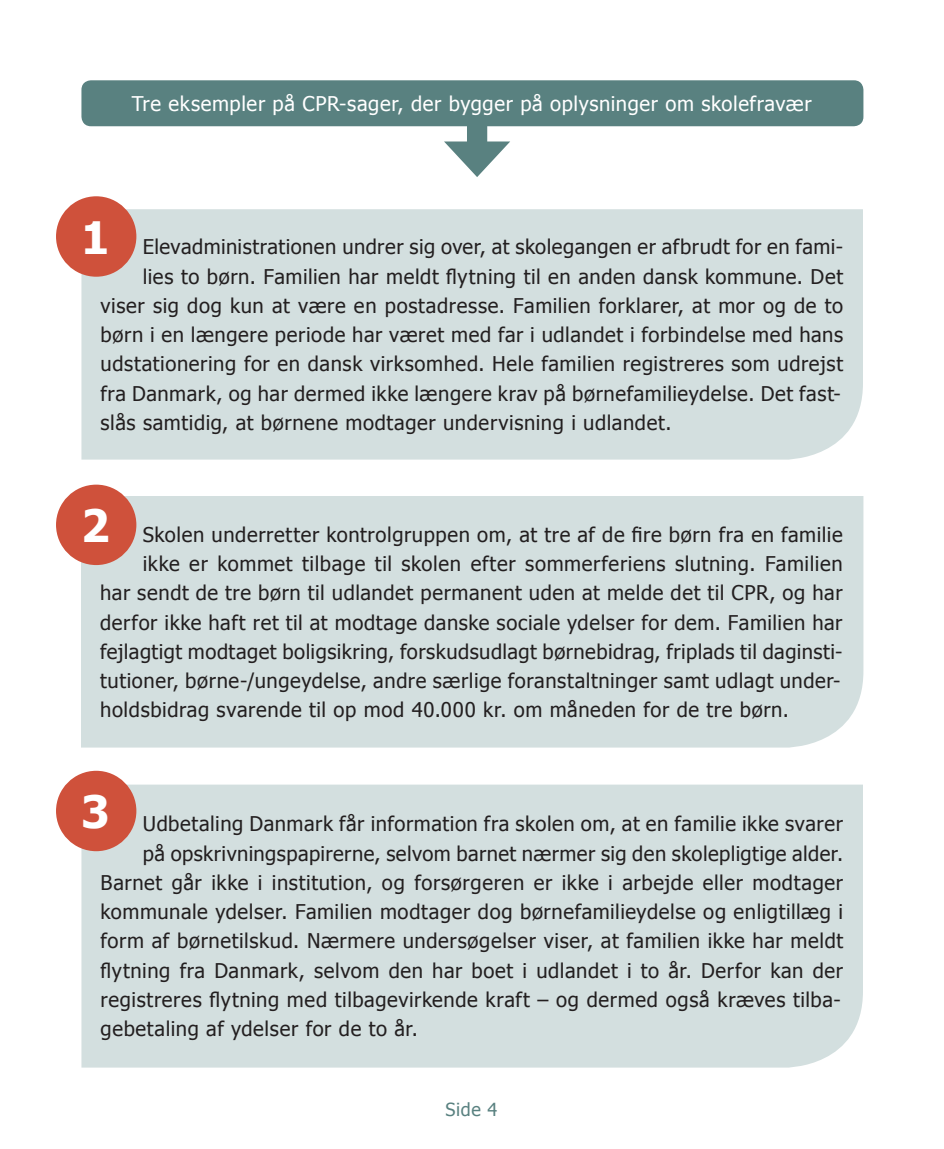
<style>
.page{position:relative;width:944px;height:1149px;background:#fff}
.page>*{position:absolute;margin:0;border:0;box-sizing:border-box;transform-origin:0 0}
.t1{font:700 44.55px "Tahoma";color:#fff}
.Brødtekst{font:20.25px "Tahoma";letter-spacing:.03em;color:#231f20}
.Brødtekst-2{font:20.25px "Tahoma";letter-spacing:.03em;color:#fff}
.t2{font:18px "Tahoma";color:#598180}
</style>
<div class="page">
<div style="left:81px;top:496px;width:782px;height:251px;background:#d3dfdf"></div>
<div style="left:56px;top:484px;width:80px;height:81px;background:#cf513b;border-radius:50%"></div>
<div style="left:81px;top:209px;width:782px;height:250px;background:#d3dfdf"></div>
<div style="left:56px;top:196px;width:80px;height:80px;background:#cf513b;border-radius:50%"></div>
<div style="left:81px;top:784px;width:782px;height:283px;background:#d3dfdf"></div>
<div style="left:56px;top:770px;width:80px;height:80px;background:#cf513b;border-radius:50%"></div>
<div style="left:467px;top:86px;width:20px;height:69px;background:#598180"></div>
<svg style="left:444px;top:141px;width:66px;height:36px"></svg>
<div style="left:81px;top:80px;width:782px;height:46px;background:#598180;border-radius:10px"></div>
<p class="Brødtekst-2" style="left:132px;top:90px;width:681px">Tre eksempler på CPR-sager, der bygger på oplysninger om skolefravær</p>
<h2 class="t1" style="left:81px;top:206px;width:30px">1</h2>
<p class="Brødtekst" style="left:143px;top:233px;width:702px">Elevadministrationen undrer sig over, at skolegangen er afbrudt for en fami-</p>
<p class="Brødtekst" style="left:143px;top:262px;width:702px">lies to børn. Familien har meldt flytning til en anden dansk kommune. Det</p>
<p class="Brødtekst" style="left:101px;top:292px;width:744px">viser sig dog kun at være en postadresse. Familien forklarer, at mor og de to</p>
<p class="Brødtekst" style="left:101px;top:321px;width:744px">børn i en længere periode har været med far i udlandet i forbindelse med hans</p>
<p class="Brødtekst" style="left:101px;top:350px;width:744px">udstationering for en dansk virksomhed. Hele familien registreres som udrejst</p>
<p class="Brødtekst" style="left:101px;top:379px;width:742px">fra Danmark, og har dermed ikke længere krav på børnefamilieydelse. Det fast-</p>
<p class="Brødtekst" style="left:101px;top:409px;width:573px">slås samtidig, at børnene modtager undervisning i udlandet.</p>
<h2 class="t1" style="left:81px;top:494px;width:30px">2</h2>
<p class="Brødtekst" style="left:143px;top:520px;width:701px">Skolen underretter kontrolgruppen om, at tre af de fire børn fra en familie</p>
<p class="Brødtekst" style="left:143px;top:550px;width:701px">ikke er kommet tilbage til skolen efter sommerferiens slutning. Familien</p>
<p class="Brødtekst" style="left:100px;top:579px;width:744px">har sendt de tre børn til udlandet permanent uden at melde det til CPR, og har</p>
<p class="Brødtekst" style="left:100px;top:608px;width:744px">derfor ikke haft ret til at modtage danske sociale ydelser for dem. Familien har</p>
<p class="Brødtekst" style="left:100px;top:637px;width:744px">fejlagtigt modtaget boligsikring, forskudsudlagt børnebidrag, friplads til daginsti-</p>
<p class="Brødtekst" style="left:100px;top:667px;width:742px">tutioner, børne-/ungeydelse, andre særlige foranstaltninger samt udlagt under-</p>
<p class="Brødtekst" style="left:100px;top:696px;width:690px">holdsbidrag svarende til op mod 40.000 kr. om måneden for de tre børn.</p>
<h2 class="t1" style="left:81px;top:780px;width:30px">3</h2>
<p class="Brødtekst" style="left:143px;top:810px;width:702px">Udbetaling Danmark får information fra skolen om, at en familie ikke svarer</p>
<p class="Brødtekst" style="left:143px;top:839px;width:702px">på opskrivningspapirerne, selvom barnet nærmer sig den skolepligtige alder.</p>
<p class="Brødtekst" style="left:101px;top:868px;width:744px">Barnet går ikke i institution, og forsørgeren er ikke i arbejde eller modtager</p>
<p class="Brødtekst" style="left:101px;top:897px;width:744px">kommunale ydelser. Familien modtager dog børnefamilieydelse og enligtillæg i</p>
<p class="Brødtekst" style="left:101px;top:927px;width:744px">form af børnetilskud. Nærmere undersøgelser viser, at familien ikke har meldt</p>
<p class="Brødtekst" style="left:101px;top:956px;width:744px">flytning fra Danmark, selvom den har boet i udlandet i to år. Derfor kan der</p>
<p class="Brødtekst" style="left:101px;top:985px;width:742px">registreres flytning med tilbagevirkende kraft – og dermed også kræves tilba-</p>
<p class="Brødtekst" style="left:101px;top:1014px;width:319px">gebetaling af ydelser for de to år.</p>
<p class="t2" style="left:446px;top:1096px;width:53px">Side 4</p>
</div>
